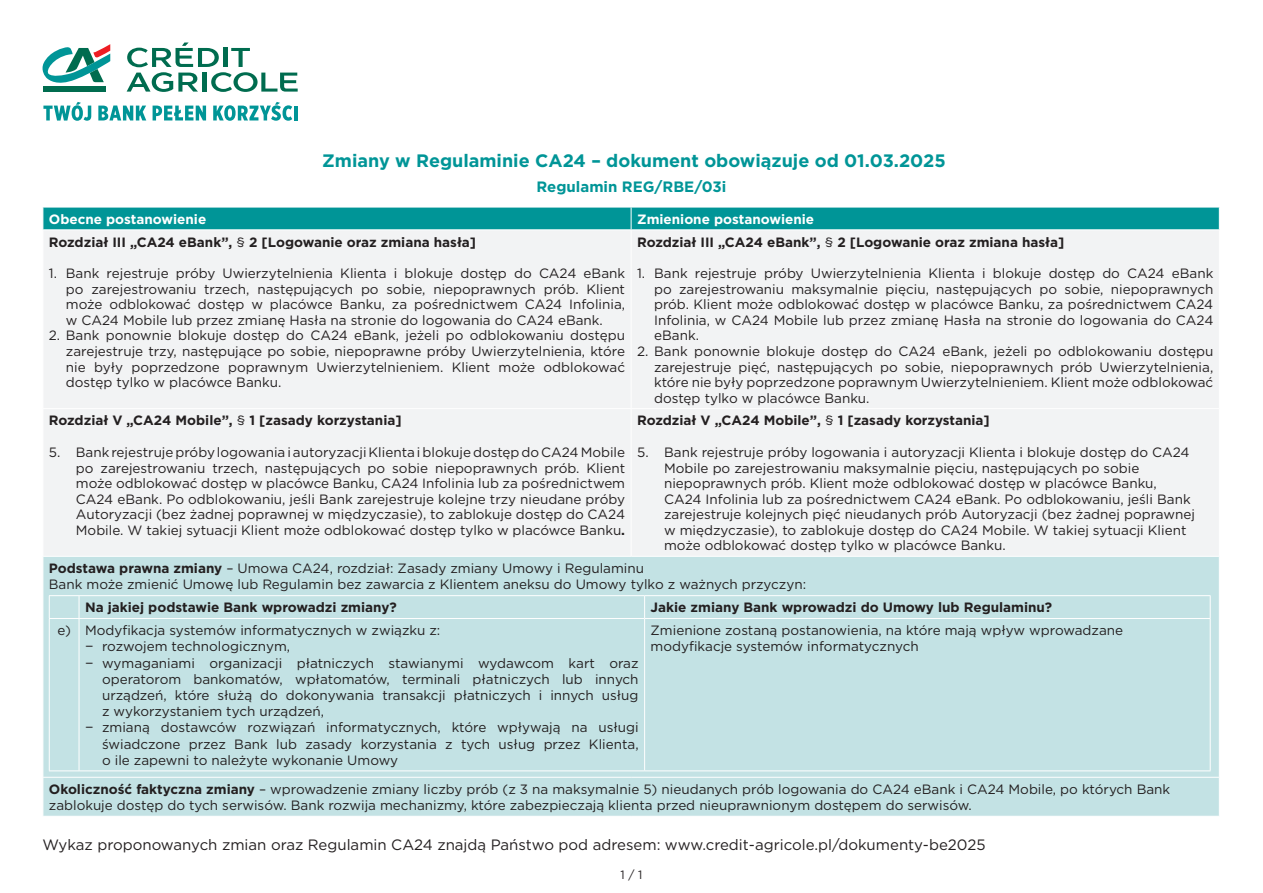
<style>
.page{position:relative;width:1263px;height:893px;background:#fff}
.page>*{position:absolute;margin:0;border:0;box-sizing:border-box;transform-origin:0 0}
.nazwa_konta{font:700 18px "Gotham";color:#009597}
.t1{font:15px "Gotham";color:#231f20}
.opis_zmia{font:700 15px "Gotham";color:#009597}
.t2{font:13.5px/15.6px "Gotham";color:#231f20;text-align:justify}
.t3{font:700 13.5px "Gotham";color:#231f20}
.t4{font:700 13.5px "Gotham";color:#fff}
.t5{font:12px "Gotham";color:#231f20}
.s1{font-weight:400}
.s2{font-weight:700}
</style>
<div class="page">
<div style="left:44px;top:231px;width:1175px;height:325px;background:#f2f3f4"></div>
<div style="left:44px;top:557px;width:1175px;height:259px;background:#c3e2e4"></div>
<div style="left:43px;top:207px;width:1177px;height:22px;background:#009597"></div>
<hr style="left:631px;top:230px;width:1px;height:178px;background:#fff">
<hr style="left:43px;top:408px;width:588px;height:1px;background:#fff">
<hr style="left:631px;top:408px;width:589px;height:1px;background:#fff">
<hr style="left:631px;top:409px;width:1px;height:147px;background:#fff">
<hr style="left:43px;top:777px;width:588px;height:1px;background:#fff">
<hr style="left:631px;top:777px;width:589px;height:1px;background:#fff">
<hr style="left:49px;top:595px;width:30px;height:1px;background:#fff">
<svg style="left:49px;top:596px;width:1px;height:22px"></svg>
<hr style="left:79px;top:595px;width:566px;height:1px;background:#fff">
<svg style="left:79px;top:596px;width:1px;height:22px"></svg>
<hr style="left:645px;top:595px;width:565px;height:1px;background:#fff">
<svg style="left:644px;top:596px;width:1px;height:22px"></svg>
<svg style="left:1210px;top:596px;width:1px;height:22px"></svg>
<hr style="left:49px;top:618px;width:30px;height:1px;background:#fff">
<hr style="left:49px;top:619px;width:1px;height:151px;background:#fff">
<hr style="left:79px;top:618px;width:566px;height:1px;background:#fff">
<hr style="left:79px;top:619px;width:1px;height:151px;background:#fff">
<hr style="left:645px;top:618px;width:565px;height:1px;background:#fff">
<hr style="left:644px;top:619px;width:1px;height:151px;background:#fff">
<hr style="left:1210px;top:619px;width:1px;height:151px;background:#fff">
<hr style="left:49px;top:770px;width:30px;height:1px;background:#fff">
<hr style="left:79px;top:770px;width:566px;height:1px;background:#fff">
<hr style="left:645px;top:770px;width:565px;height:1px;background:#fff">
<div style="left:43px;top:86px;width:63px;height:6px;background:#006c4f"></div>
<svg style="left:42px;top:44px;width:68px;height:39px"></svg>
<svg style="left:127px;top:43px;width:171px;height:49px"></svg>
<svg style="left:43px;top:102px;width:48px;height:19px"></svg>
<svg style="left:98px;top:106px;width:48px;height:14px"></svg>
<svg style="left:153px;top:106px;width:53px;height:14px"></svg>
<svg style="left:213px;top:102px;width:79px;height:19px"></svg>
<hr style="left:294px;top:106px;width:4px;height:14px;background:#009597">
<p class="nazwa_konta" style="left:322px;top:149px;width:625px">Zmiany w Regulaminie CA24 – dokument obowiązuje od 01.03.2025</p>
<p class="opis_zmia" style="left:537px;top:177px;width:191px">Regulamin REG/RBE/03i</p>
<p class="t4" style="left:49px;top:210px;width:159px">Obecne postanowienie</p>
<p class="t4" style="left:637px;top:210px;width:179px">Zmienione postanowienie</p>
<p class="t3" style="left:49px;top:233px;width:429px">Rozdział III „CA24 eBank”, <span class="s1">§</span> 2 [Logowanie oraz zmiana hasła]</p>
<p class="t2" style="left:66px;top:266px;width:561px;text-indent:-17px">1. Bank rejestruje próby Uwierzytelnienia Klienta i blokuje dostęp do CA24 eBank po zarejestrowaniu trzech, następujących po sobie, niepoprawnych prób. Klient może odblokować dostęp w placówce Banku, za pośrednictwem CA24 Infolinia, w CA24 Mobile lub przez zmianę Hasła na stronie do logowania do CA24 eBank.</p>
<p class="t2" style="left:66px;top:328px;width:561px;text-indent:-17px">2. Bank ponownie blokuje dostęp do CA24 eBank, jeżeli po odblokowaniu dostępu zarejestruje trzy, następujące po sobie, niepoprawne próby Uwierzytelnienia, które nie były poprzedzone poprawnym Uwierzytelnieniem. Klient może odblokować dostęp tylko w placówce Banku.</p>
<p class="t3" style="left:637px;top:233px;width:429px">Rozdział III „CA24 eBank”, <span class="s1">§</span> 2 [Logowanie oraz zmiana hasła]</p>
<p class="t2" style="left:654px;top:266px;width:561px;text-indent:-17px">1. Bank rejestruje próby Uwierzytelnienia Klienta i blokuje dostęp do CA24 eBank po zarejestrowaniu maksymalnie pięciu, następujących po sobie, niepoprawnych prób. Klient może odblokować dostęp w placówce Banku, za pośrednictwem CA24<br>Infolinia, w CA24 Mobile lub przez zmianę Hasła na stronie do logowania do CA24 eBank.</p>
<p class="t2" style="left:654px;top:343px;width:561px;text-indent:-17px">2. Bank ponownie blokuje dostęp do CA24 eBank, jeżeli po odblokowaniu dostępu zarejestruje pięć, następujących po sobie, niepoprawnych prób Uwierzytelnienia, które nie były poprzedzone poprawnym Uwierzytelnieniem. Klient może odblokować dostęp tylko w placówce Banku.</p>
<p class="t3" style="left:49px;top:412px;width:354px">Rozdział V „CA24 Mobile”, <span class="s1">§</span> 1 [zasady korzystania]</p>
<p class="t2" style="left:76px;top:444px;width:551px;text-indent:-27px">5. Bank rejestruje próby logowania i autoryzacji Klienta i blokuje dostęp do CA24 Mobile po zarejestrowaniu trzech, następujących po sobie niepoprawnych prób. Klient może odblokować dostęp w placówce Banku, CA24 Infolinia lub za pośrednictwem CA24 eBank. Po odblokowaniu, jeśli Bank zarejestruje kolejne trzy nieudane próby Autoryzacji (bez żadnej poprawnej w międzyczasie), to zablokuje dostęp do CA24<br>Mobile. W takiej sytuacji Klient może odblokować dostęp tylko w placówce Banku<span class="s2">.</span></p>
<p class="t3" style="left:637px;top:412px;width:354px">Rozdział V „CA24 Mobile”, <span class="s1">§</span> 1 [zasady korzystania]</p>
<p class="t2" style="left:664px;top:444px;width:532px;text-align:left;text-indent:-27px">5. Bank rejestruje próby logowania i autoryzacji Klienta i blokuje dostęp do CA24<br>Mobile po zarejestrowaniu maksymalnie pięciu, następujących po sobie niepoprawnych prób. Klient może odblokować dostęp w placówce Banku, CA24 Infolinia lub za pośrednictwem CA24 eBank. Po odblokowaniu, jeśli Bank zarejestruje kolejnych pięć nieudanych prób Autoryzacji (bez żadnej poprawnej w międzyczasie), to zablokuje dostęp do CA24 Mobile. W takiej sytuacji Klient może odblokować dostęp tylko w placówce Banku.</p>
<p class="t2" style="left:49px;top:560px;width:597px"><span class="s2">Podstawa prawna zmiany</span> – Umowa CA24, rozdział: Zasady zmiany Umowy i Regulaminu</p>
<p class="t2" style="left:49px;top:576px;width:759px">Bank może zmienić Umowę lub Regulamin bez zawarcia z Klientem aneksu do Umowy tylko z ważnych przyczyn:</p>
<p class="t3" style="left:85px;top:599px;width:313px">Na jakiej podstawie Bank wprowadzi zmiany?</p>
<p class="t3" style="left:651px;top:599px;width:403px">Jakie zmiany Bank wprowadzi do Umowy lub Regulaminu?</p>
<p class="t2" style="left:57px;top:622px;width:15px">e)</p>
<p class="t2" style="left:85px;top:622px;width:357px">Modyfikacja systemów informatycznych w związku z:</p>
<p class="t2" style="left:85px;top:639px;width:207px">− rozwojem technologicznym,</p>
<p class="t2" style="left:102px;top:654px;width:538px;line-height:16.2px;text-indent:-17px">− wymaganiami organizacji płatniczych stawianymi wydawcom kart oraz operatorom bankomatów, wpłatomatów, terminali płatniczych lub innych urządzeń, które służą do dokonywania transakcji płatniczych i innych usług z wykorzystaniem tych urządzeń,</p>
<p class="t2" style="left:102px;top:719px;width:538px;line-height:16.2px;text-indent:-17px">− zmianą dostawców rozwiązań informatycznych, które wpływają na usługi świadczone przez Bank lub zasady korzystania z tych usług przez Klienta, o ile zapewni to należyte wykonanie Umowy</p>
<p class="t2" style="left:651px;top:622px;width:474px;line-height:16.2px">Zmienione zostaną postanowienia, na które mają wpływ wprowadzane modyfikacje systemów informatycznych</p>
<p class="t2" style="left:49px;top:781px;width:1123px;line-height:16.2px"><span class="s2">Okoliczność faktyczna zmiany</span> – wprowadzenie zmiany liczby prób (z 3 na maksymalnie 5) nieudanych prób logowania do CA24 eBank i CA24 Mobile, po których Bank zablokuje dostęp do tych serwisów. Bank rozwija mechanizmy, które zabezpieczają klienta przed nieuprawnionym dostępem do serwisów.</p>
<p class="t1" style="left:43px;top:835px;width:944px">Wykaz proponowanych zmian oraz Regulamin CA24 znajdą Państwo pod adresem: www.credit-agricole.pl/dokumenty-be2025</p>
<p class="t5" style="left:620px;top:867px;width:23px">1 / 1</p>
</div>
